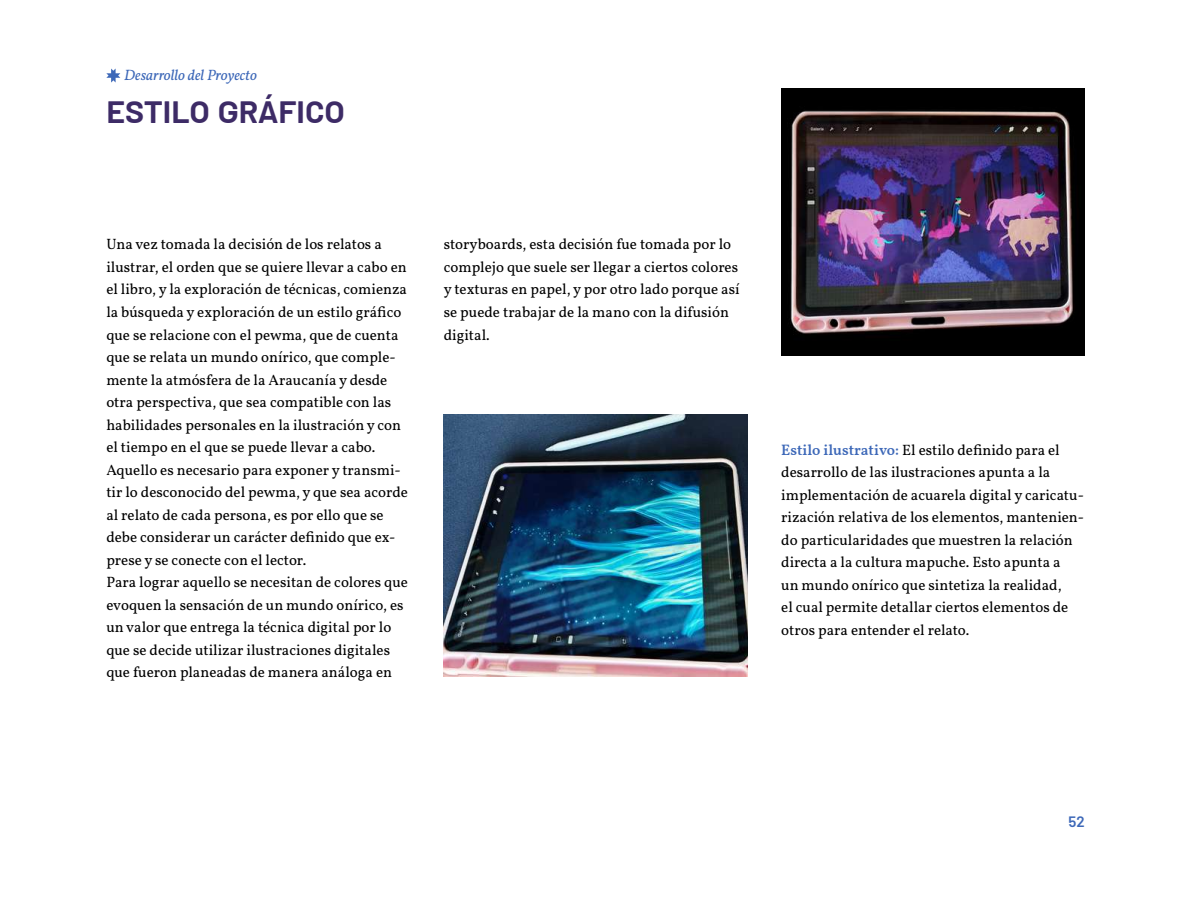
<style>
.page{position:relative;width:1191px;height:915px;background:#fff}
.page>*{position:absolute;margin:0;border:0;box-sizing:border-box;transform-origin:0 0}
.t1{font:600 37.5px "Barlow";color:#3d2b66}
.t2{font:15px/22.5px "Vollkorn";color:#000}
.t3{font:italic 15px "Vollkorn";color:#3d68b8}
.t4{font:600 15px "Barlow";color:#3d68b8}
.s1{font-weight:600;color:#3d68b8}
</style>
<div class="page">
<img style="left:444px;top:414px;width:303px;height:262px">
<img style="left:781px;top:88px;width:303px;height:267px">
<svg style="left:106px;top:68px;width:14px;height:14px"></svg>
<p class="t3" style="left:124px;top:64px;width:134px">Desarrollo del Proyecto</p>
<h1 class="t1" style="left:106px;top:82px;width:240px">ESTILO GRÁFICO</h1>
<p class="t2" style="left:106px;top:232px;width:303px">Una vez tomada la decisión de los relatos a ilustrar, el orden que se quiere llevar a cabo en el libro, y la exploración de técnicas, comienza la búsqueda y exploración de un estilo gráfico que se relacione con el pewma, que de cuenta que se relata un mundo onírico, que comple&shy;mente la atmósfera de la Araucanía y desde otra perspectiva, que sea compatible con las habilidades personales en la ilustración y con el tiempo en el que se puede llevar a cabo.<br>Aquello es necesario para exponer y transmi&shy;tir lo desconocido del pewma, y que sea acorde al relato de cada persona, es por ello que se debe considerar un carácter definido que ex&shy;prese y se conecte con el lector.<br>Para lograr aquello se necesitan de colores que evoquen la sensación de un mundo onírico, es un valor que entrega la técnica digital por lo que se decide utilizar ilustraciones digitales que fueron planeadas de manera análoga en</p>
<p class="t2" style="left:444px;top:232px;width:297px">storyboards, esta decisión fue tomada por lo complejo que suele ser llegar a ciertos colores y texturas en papel, y por otro lado porque así se puede trabajar de la mano con la difusión digital.</p>
<p class="t2" style="left:781px;top:437px;width:304px"><span class="s1">Estilo ilustrativo:</span> El estilo definido para el desarrollo de las ilustraciones apunta a la implementación de acuarela digital y caricatu&shy;rización relativa de los elementos, mantenien&shy;do particularidades que muestren la relación directa a la cultura mapuche. Esto apunta a<br>un mundo onírico que sintetiza la realidad,<br>el cual permite detallar ciertos elementos de otros para entender el relato.</p>
<p class="t4" style="left:1068px;top:810px;width:18px">52</p>
</div>
